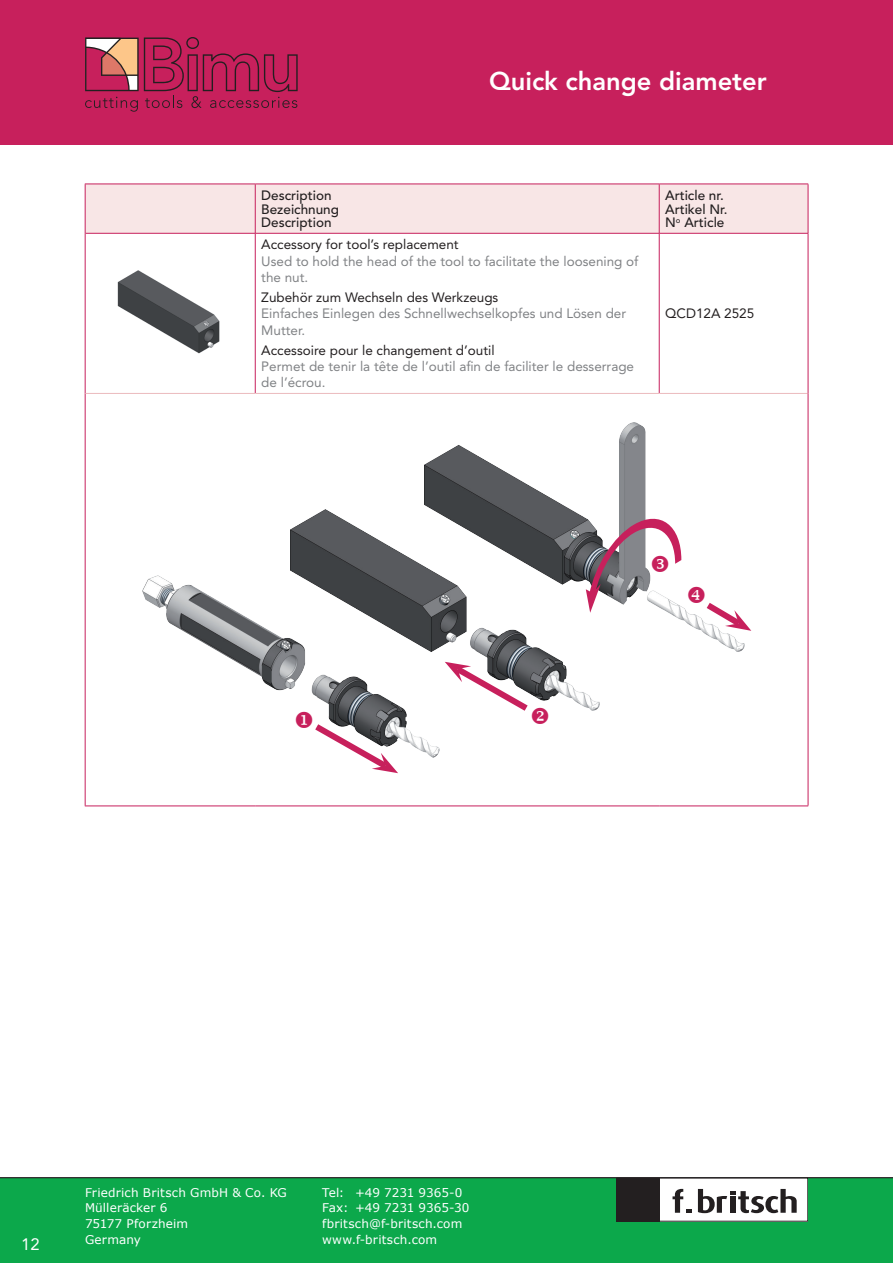
<style>
.page{position:relative;width:893px;height:1263px;background:#fff}
.page>*{position:absolute;margin:0;border:0;box-sizing:border-box;transform-origin:0 0}
.t1{font:800 25.5px "Avenir LT Pro";color:#fff}
.t2{font:16.5px "Avenir LT Pro";color:#fff}
.t3{font:13.5px/16.2px "Avenir LT Pro";color:#808285}
.t4{font:13.5px "Avenir LT Pro";color:#231f20}
.t5{font:500 13.5px/13.5px "Avenir LT Pro";color:#231f20}
.t6{font:12px "Verdana";letter-spacing:.01em;color:#fff}
</style>
<div class="page">
<div style="left:0;top:0;width:893px;height:145px;background:#c7205c"></div>
<svg style="left:85px;top:37px;width:213px;height:75px"></svg>
<div style="left:0;top:1178px;width:893px;height:85px;background:#0ca84b"></div>
<hr style="left:0;top:1177px;width:893px;height:1px;background:#231f20">
<div style="left:617px;top:1178px;width:191px;height:43px;background:#fff"></div>
<div style="left:617px;top:1178px;width:43px;height:43px;background:#231f20"></div>
<svg style="left:698px;top:1189px;width:99px;height:24px"></svg>
<svg style="left:672px;top:1189px;width:19px;height:24px"></svg>
<div style="left:617px;top:1178px;width:191px;height:43px;border:1px solid #231f20"></div>
<div style="left:86px;top:185px;width:722px;height:48px;background:#f8e6e6"></div>
<hr style="left:85px;top:184px;width:1px;height:49px;background:#c7205c">
<hr style="left:85px;top:184px;width:170px;height:1px;background:#c7205c">
<hr style="left:86px;top:233px;width:169px;height:1px;background:#c7205c">
<hr style="left:255px;top:184px;width:1px;height:49px;background:#c7205c">
<hr style="left:255px;top:184px;width:404px;height:1px;background:#c7205c">
<hr style="left:659px;top:184px;width:149px;height:1px;background:#c7205c">
<hr style="left:659px;top:184px;width:1px;height:49px;background:#c7205c">
<hr style="left:255px;top:233px;width:404px;height:1px;background:#c7205c">
<hr style="left:659px;top:233px;width:149px;height:1px;background:#c7205c">
<hr style="left:808px;top:184px;width:1px;height:49px;background:#c7205c">
<hr style="left:85px;top:233px;width:1px;height:160px;background:#c7205c">
<hr style="left:255px;top:233px;width:1px;height:160px;background:#c7205c">
<hr style="left:659px;top:233px;width:1px;height:160px;background:#c7205c">
<hr style="left:808px;top:233px;width:1px;height:160px;background:#c7205c">
<hr style="left:85px;top:393px;width:1px;height:412px;background:#c7205c">
<hr style="left:86px;top:393px;width:169px;height:1px;background:#ebbabd">
<hr style="left:85px;top:805px;width:170px;height:1px;background:#c7205c">
<hr style="left:255px;top:805px;width:404px;height:1px;background:#c7205c">
<hr style="left:659px;top:805px;width:149px;height:1px;background:#c7205c">
<hr style="left:255px;top:393px;width:404px;height:1px;background:#ebbabd">
<hr style="left:659px;top:393px;width:149px;height:1px;background:#ebbabd">
<hr style="left:808px;top:393px;width:1px;height:412px;background:#c7205c">
<img style="left:117px;top:270px;width:103px;height:84px">
<img style="left:142px;top:576px;width:298px;height:181px">
<img style="left:291px;top:509px;width:308px;height:201px">
<img style="left:425px;top:422px;width:319px;height:229px">
<svg style="left:584px;top:491px;width:167px;height:140px"></svg>
<svg style="left:296px;top:712px;width:102px;height:62px"></svg>
<svg style="left:445px;top:661px;width:103px;height:50px"></svg>
<h1 class="t1" style="left:489px;top:66px;width:279px">Quick change diameter</h1>
<p class="t5" style="left:261px;top:189px;width:79px">Description<br>Bezeichnung<br>Description</p>
<p class="t5" style="left:665px;top:189px;width:64px">Article nr.<br>Artikel Nr.<br>N<sup>o</sup> Article</p>
<p class="t4" style="left:261px;top:236px;width:199px">Accessory for tool’s replacement</p>
<p class="t3" style="left:261px;top:253px;width:379px">Used to hold the head of the tool to facilitate the loosening of the nut.</p>
<p class="t4" style="left:261px;top:289px;width:239px">Zubehör zum Wechseln des Werkzeugs</p>
<p class="t3" style="left:261px;top:305px;width:366px">Einfaches Einlegen des Schnellwechselkopfes und Lösen der<br>Mutter.</p>
<p class="t4" style="left:261px;top:342px;width:235px">Accessoire pour le changement d’outil</p>
<p class="t3" style="left:261px;top:358px;width:374px">Permet de tenir la tête de l’outil afin de faciliter le desserrage de l’écrou.</p>
<p class="t4" style="left:665px;top:305px;width:91px">QCD12A 2525</p>
<p class="t2" style="left:21px;top:1234px;width:20px">12</p>
<p class="t6" style="left:85px;top:1184px;width:203px">Friedrich Britsch GmbH &amp; Co. KG</p>
<p class="t6" style="left:322px;top:1184px;width:142px">Tel: +49 7231 9365-0</p>
<p class="t6" style="left:85px;top:1200px;width:84px">Mülleräcker 6</p>
<p class="t6" style="left:322px;top:1200px;width:149px">Fax: +49 7231 9365-30</p>
<p class="t6" style="left:85px;top:1215px;width:105px">75177 Pforzheim</p>
<p class="t6" style="left:322px;top:1215px;width:142px">fbritsch@f-britsch.com</p>
<p class="t6" style="left:85px;top:1231px;width:57px">Germany</p>
<p class="t6" style="left:322px;top:1231px;width:117px">www.f-britsch.com</p>
</div>
